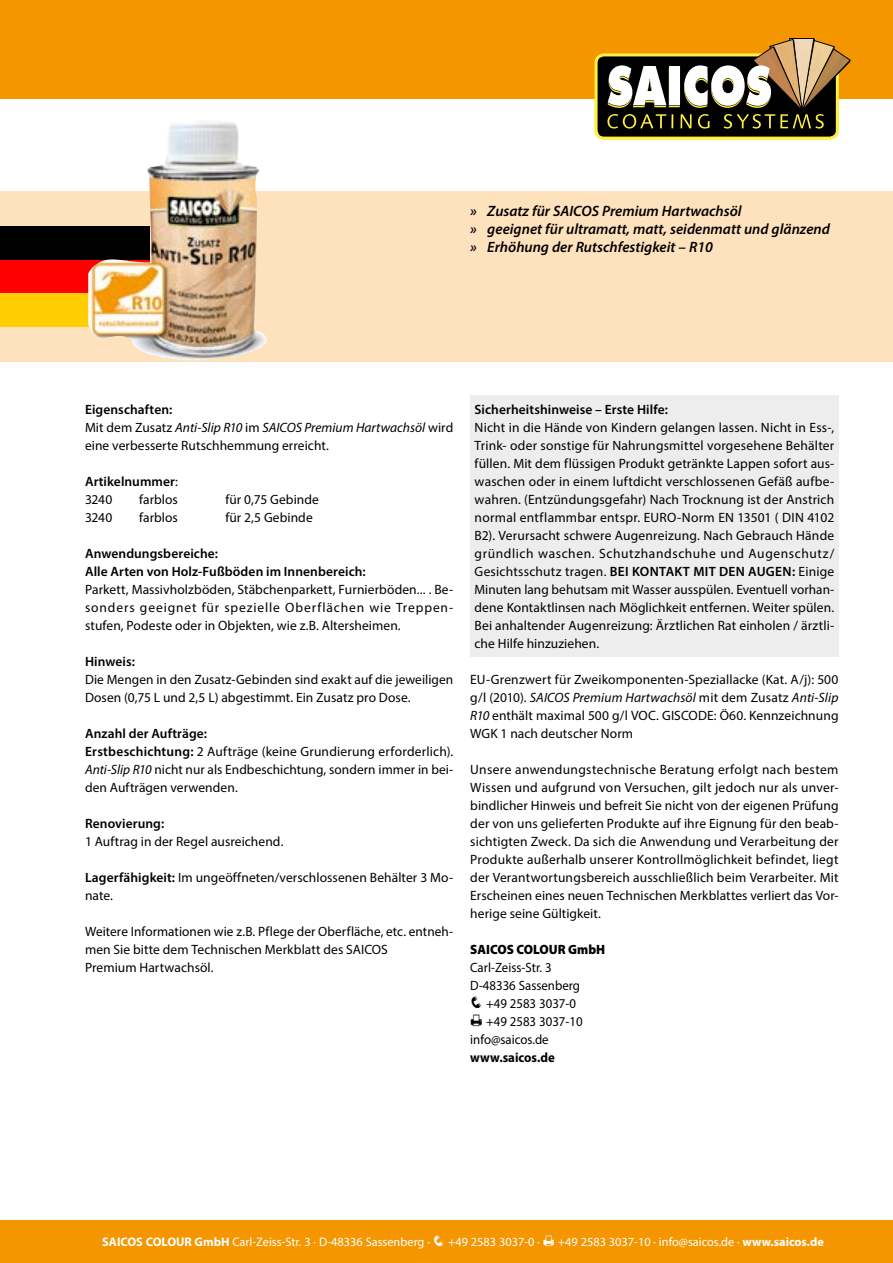
<style>
.page{position:relative;width:893px;height:1263px;background:#fff}
.page>*{position:absolute;margin:0;border:0;box-sizing:border-box;transform-origin:0 0}
.t1{font:italic 600 15px/18px "Myriad Pro";color:#000}
.t2{font:13.5px/18px "Myriad Pro";letter-spacing:.005em;color:#000}
.t3{font:600 13.5px/18px "Myriad Pro";letter-spacing:.005em;color:#000}
.t4{font:13.5px/18px "Myriad Pro";letter-spacing:.005em;color:#000;scale:.95 1}
.t5{font:900 13.5px "Myriad Pro";color:#000;scale:.95 1}
.t6{font:700 13.5px "Myriad Pro";color:#000;scale:.95 1}
.t7{font:12.45px "Myriad Pro";color:#fff}
.s1{font-weight:600}
.s2{font-style:italic}
.s3{font-weight:400}
.s4{font-weight:700}
</style>
<div class="page">
<div style="left:0;top:191px;width:893px;height:170px;background:#fee1bd"></div>
<div style="left:0;top:0;width:893px;height:99px;background:#f49600"></div>
<div style="left:596px;top:55px;width:241px;height:83px;background:#000;border-radius:8px"></div>
<div style="left:594px;top:53px;width:245px;height:87px;border:3px solid #fff042;border-radius:8px"></div>
<svg style="left:607px;top:38px;width:243px;height:91px"></svg>
<div style="left:0;top:1220px;width:893px;height:43px;background:#f49600"></div>
<div style="left:470px;top:395px;width:369px;height:262px;background:#ededed"></div>
<div style="left:0;top:226px;width:149px;height:34px;background:#000"></div>
<div style="left:0;top:260px;width:149px;height:34px;background:#f00"></div>
<div style="left:0;top:294px;width:149px;height:33px;background:#ffcd00"></div>
<img style="left:88px;top:121px;width:179px;height:239px">
<p class="t1" style="left:470px;top:202px;width:361px">» Zusatz für SAICOS Premium Hartwachsöl<br>» geeignet für ultramatt, matt, seidenmatt und glänzend » Erhöhung der Rutschfestigkeit – R10</p>
<p class="t2" style="left:85px;top:400px;width:370px"><span class="s1">Eigenschaften:<br></span>Mit dem Zusatz <span class="s2">Anti-Slip R10</span> im <span class="s2">SAICOS Premium Hartwachsöl</span> wird eine verbesserte Rutschhemmung erreicht.</p>
<p class="t3" style="left:85px;top:472px;width:94px">Artikelnummer<span class="s3">:<br>3240</span></p>
<p class="t2" style="left:139px;top:490px;width:40px">farblos</p>
<p class="t2" style="left:225px;top:490px;width:95px">für 0,75 Gebinde</p>
<p class="t2" style="left:85px;top:508px;width:29px">3240</p>
<p class="t2" style="left:139px;top:508px;width:40px">farblos</p>
<p class="t2" style="left:225px;top:508px;width:89px">für 2,5 Gebinde</p>
<p class="t3" style="left:85px;top:544px;width:282px">Anwendungsbereiche:<br>Alle Arten von Holz-Fußböden im Innenbereich:</p>
<p class="t2" style="left:85px;top:580px;width:370px;text-align:justify">Parkett, Massivholzböden, Stäbchenparkett, Furnierböden... . Be&shy;sonders geeignet für spezielle Oberflächen wie Treppen&shy;stufen, Podeste oder in Objekten, wie z.B. Altersheimen.</p>
<p class="t3" style="left:85px;top:652px;width:51px">Hinweis:</p>
<p class="t2" style="left:85px;top:670px;width:370px">Die Mengen in den Zusatz-Gebinden sind exakt auf die jeweiligen<br>Dosen (0,75 L und 2,5 L) abgestimmt. Ein Zusatz pro Dose.</p>
<p class="t2" style="left:85px;top:724px;width:370px"><span class="s1">Anzahl der Aufträge:<br>Erstbeschichtung:</span> 2 Aufträge (keine Grundierung erforderlich).<br><span class="s2">Anti-Slip R10</span> nicht nur als Endbeschichtung, sondern immer in bei&shy;den Aufträgen verwenden.</p>
<p class="t3" style="left:85px;top:814px;width:81px">Renovierung:</p>
<p class="t2" style="left:85px;top:832px;width:200px">1 Auftrag in der Regel ausreichend.</p>
<p class="t2" style="left:85px;top:868px;width:370px"><span class="s1">Lagerfähigkeit:</span> Im ungeöffneten/verschlossenen Behälter 3 Mo&shy;nate.</p>
<p class="t2" style="left:85px;top:922px;width:370px">Weitere Informationen wie z.B. Pflege der Oberfläche, etc. entneh&shy;men Sie bitte dem Technischen Merkblatt des SAICOS<br>Premium Hartwachsöl.</p>
<p class="t3" style="left:475px;top:400px;width:195px">Sicherheitshinweise – Erste Hilfe:</p>
<p class="t2" style="left:475px;top:418px;width:361px;text-align:justify">Nicht in die Hände von Kindern gelangen lassen. Nicht in Ess-, Trink- oder sonstige für Nahrungsmittel vorgesehene Behälter füllen. Mit dem flüssigen Produkt getränkte Lappen sofort aus&shy;waschen oder in einem luftdicht verschlossenen Gefäß aufbe&shy;wahren. (Entzündungsgefahr) Nach Trocknung ist der Anstrich normal entflammbar entspr. EURO-Norm EN 13501 ( DIN 4102<br>B2). Verursacht schwere Augenreizung. Nach Gebrauch Hände gründlich waschen. Schutzhandschuhe und Augenschutz/ Gesichtsschutz tragen. <span class="s1">BEI KONTAKT MIT DEN AUGEN:</span> Einige Minuten lang behutsam mit Wasser ausspülen. Eventuell vorhan&shy;dene Kontaktlinsen nach Möglichkeit entfernen. Weiter spülen.<br>Bei anhaltender Augenreizung: Ärztlichen Rat einholen / ärztli&shy;che Hilfe hinzuziehen.</p>
<p class="t2" style="left:470px;top:670px;width:370px;text-align:justify">EU-Grenzwert für Zweikomponenten-Speziallacke (Kat. A/j): 500 g/l (2010). <span class="s2">SAICOS Premium Hartwachsöl</span> mit dem Zusatz <span class="s2">Anti-Slip R10</span> enthält maximal 500 g/l VOC. GISCODE: Ö60. Kennzeichnung WGK 1 nach deutscher Norm</p>
<p class="t2" style="left:470px;top:760px;width:370px;text-align:justify">Unsere anwendungstechnische Beratung erfolgt nach bestem Wissen und aufgrund von Versuchen, gilt jedoch nur als unver&shy;bindlicher Hinweis und befreit Sie nicht von der eigenen Prüfung der von uns gelieferten Produkte auf ihre Eignung für den beab&shy;sichtigten Zweck. Da sich die Anwendung und Verarbeitung der Produkte außerhalb unserer Kontrollmöglichkeit befindet, liegt der Verantwortungsbereich ausschließlich beim Verarbeiter. Mit Erscheinen eines neuen Technischen Merkblattes verliert das Vor&shy;herige seine Gültigkeit.</p>
<p class="t5" style="left:470px;top:940px;width:143px">SAICOS COLOUR GmbH</p>
<p class="t4" style="left:470px;top:958px;width:117px">Carl-Zeiss-Str. 3<br>D-48336 Sassenberg</p>
<p class="t4" style="left:470px;top:994px;width:113px">❑ +49 2583 3037-0</p>
<p class="t4" style="left:486px;top:1012px;width:103px">+49 2583 3037-10</p>
<p class="t4" style="left:470px;top:1030px;width:84px">info@saicos.de</p>
<p class="t6" style="left:470px;top:1049px;width:90px">www.saicos.de</p>
<p class="t7" style="left:102px;top:1234px;width:439px"><span class="s4">SAICOS COLOUR GmbH</span> Carl-Zeiss-Str. 3 · D-48336 Sassenberg · ❑ +49 2583 3037-0 ·</p>
<p class="t7" style="left:558px;top:1234px;width:267px">+49 2583 3037-10 · info@saicos.de · <span class="s4">www.saicos.de</span></p>
</div>
